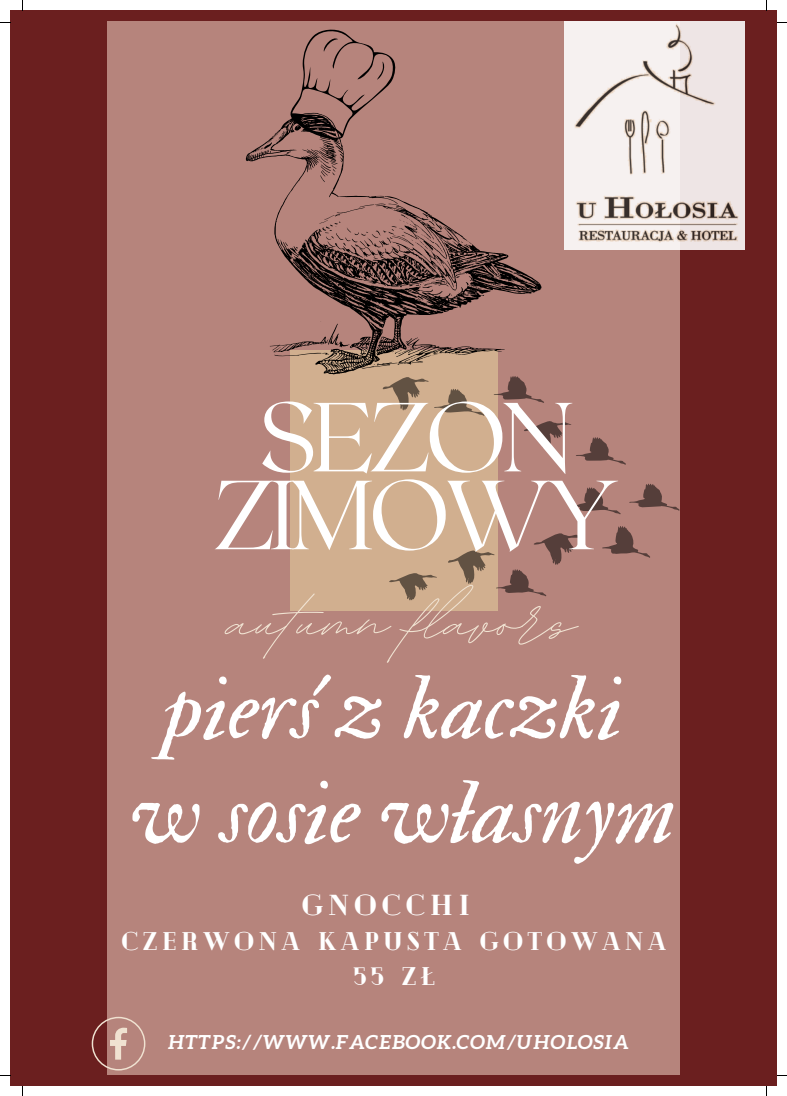
<style>
.page{position:relative;width:787px;height:1096px;background:#fff}
.page>*{position:absolute;margin:0;border:0;box-sizing:border-box;transform-origin:0 0}
.t1{font:100 97.75px "Roxborough CF";letter-spacing:-.05em;color:#fff}
.t2{font:96.38px "BD Script";color:#f0e2d1}
.t3{font:91.62px "IM FELL Double Pica Italic";color:#fff}
.t4{font:900 28.88px "Cheque";letter-spacing:.18em;color:#fff}
.t5{font:900 25.5px "Cheque";letter-spacing:.18em;color:#fff}
.t6{font:italic 700 19.38px "Aleo";letter-spacing:.015em;color:#fff}
</style>
<div class="page">
<div style="left:10px;top:10px;width:767px;height:1076px;background:#6b1f1f"></div>
<div style="left:107px;top:22px;width:573px;height:1052px;background:#b6847c"></div>
<div style="left:290px;top:350px;width:207px;height:260px;background:#d1af8f"></div>
<img style="left:564px;top:22px;width:180px;height:227px">
<svg style="left:92px;top:1016px;width:53px;height:54px"></svg>
<svg style="left:246px;top:124px;width:296px;height:250px"></svg>
<svg style="left:602px;top:526px;width:48px;height:32px"></svg>
<svg style="left:389px;top:573px;width:48px;height:28px"></svg>
<svg style="left:524px;top:421px;width:102px;height:44px"></svg>
<svg style="left:494px;top:374px;width:50px;height:29px"></svg>
<svg style="left:382px;top:377px;width:103px;height:39px"></svg>
<svg style="left:629px;top:483px;width:51px;height:27px"></svg>
<svg style="left:448px;top:531px;width:135px;height:65px"></svg>
<svg style="left:570px;top:487px;width:51px;height:27px"></svg>
<svg style="left:284px;top:29px;width:118px;height:122px"></svg>
<p class="t1" style="left:258px;top:373px;width:317px">SEZON</p>
<p class="t1" style="left:213px;top:451px;width:408px">ZIMOWY</p>
<p class="t2" style="left:229px;top:558px;width:348px">autumn flavors</p>
<p class="t3" style="left:164px;top:652px;width:460px">pierś z kaczki</p>
<p class="t3" style="left:130px;top:756px;width:547px">w sosie własnym</p>
<p class="t4" style="left:302px;top:885px;width:170px">GNOCCHI</p>
<p class="t5" style="left:121px;top:924px;width:546px">CZERWONA KAPUSTA GOTOWANA</p>
<p class="t5" style="left:353px;top:959px;width:82px">55 ZŁ</p>
<p class="t6" style="left:168px;top:1031px;width:462px">HTTPS://WWW.FACEBOOK.COM/UHOLOSIA</p>
</div>
